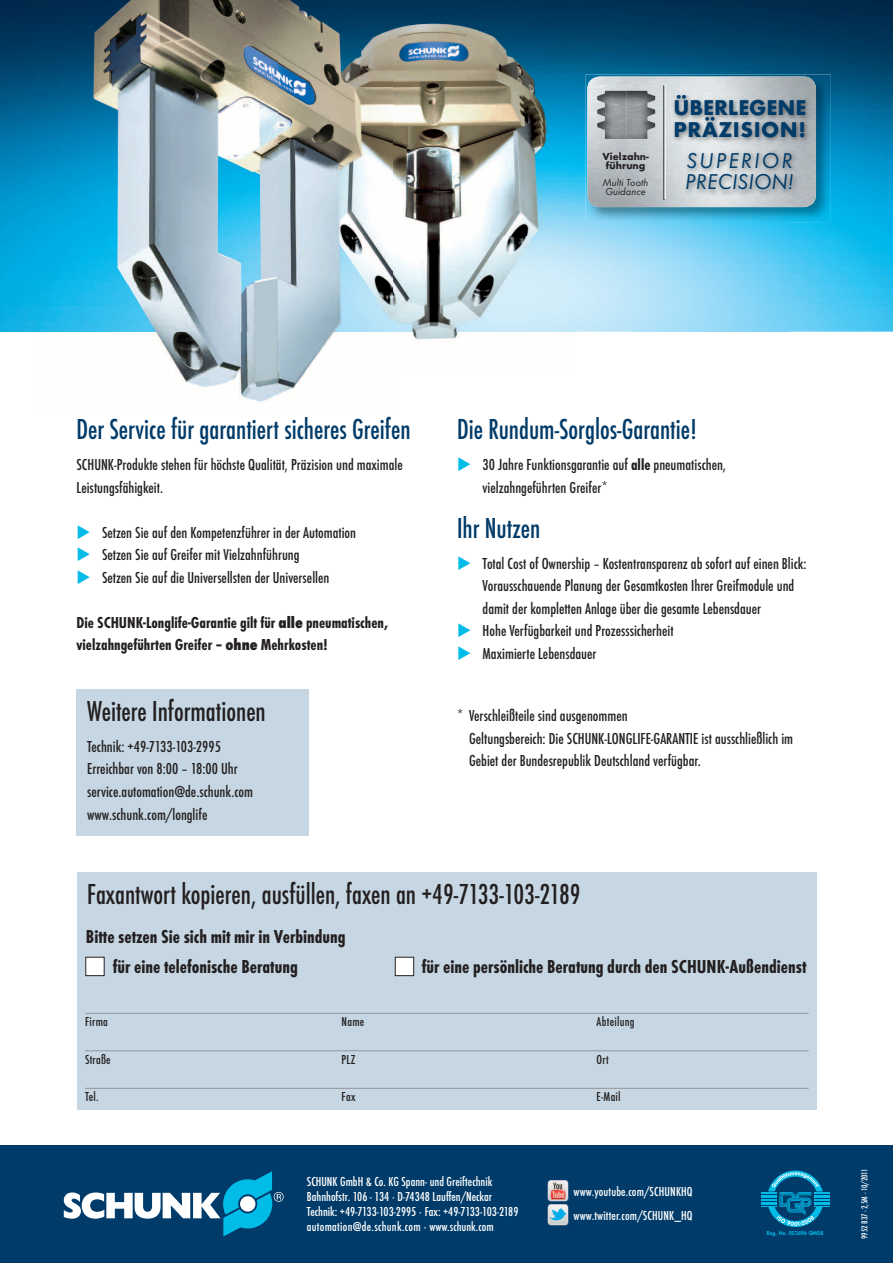
<style>
.page{position:relative;width:893px;height:1263px;background:#fff}
.page>*{position:absolute;margin:0;border:0;box-sizing:border-box;transform-origin:0 0}
.t1{font:30px "Futura TOT Med Con";color:#003b69;scale:.95 1}
.t2{font:30px "Futura TOT Med Con";color:#231f20;scale:.95 1}
.t3{font:700 22.2px/21.8px "Futura TOT";color:#003b69}
.t4{font:22.2px/21.8px "Futura TOT Boo Obl";color:#003b69}
.t5{font:19.5px/30px "Futura TOT Bol Con";color:#231f20}
.t6{font:16.5px/22.5px "Futura TOT Med Con";color:#231f20}
.t7{font:16.5px/22.5px "Futura TOT Bol Con";color:#231f20}
.t8{font:13.5px/15px "Futura TOT Med Con";color:#fff}
.t9{font:13.5px "Futura TOT Med Con";letter-spacing:.02em;color:#231f20}
.t10{font:10.65px/9.8px "Futura TOT Boo Obl";color:#231f20}
.t11{font:700 10.65px/9.8px "Futura TOT";color:#231f20;text-align:center}
.t12{font:9px "Futura TOT Med Con";color:#fff}
.t13{font:800 5.25px "Futura";letter-spacing:.03em;color:#02bce8;scale:.95 1}
.s1{color:#02bce8}
.s2{font-family:"Futura TOT Ext Bol Con"}
.s3{font-family:"Futura TOT Bol Con"}
</style>
<div class="page">
<img style="left:0;top:0;width:38px;height:332px">
<img style="left:574px;top:0;width:319px;height:110px">
<img style="left:574px;top:110px;width:56px;height:222px">
<img style="left:788px;top:110px;width:105px;height:222px">
<img style="left:630px;top:222px;width:158px;height:110px">
<div style="left:77px;top:872px;width:739px;height:238px;background:#c6d7e3"></div>
<img style="left:410px;top:332px;width:50px;height:8px">
<img style="left:392px;top:0;width:182px;height:332px">
<img style="left:38px;top:0;width:354px;height:402px">
<div style="left:77px;top:690px;width:232px;height:146px;background:#c6d7e3"></div>
<img style="left:585px;top:74px;width:246px;height:148px">
<img style="left:587px;top:77px;width:229px;height:130px">
<img style="left:671px;top:92px;width:140px;height:51px">
<img style="left:683px;top:149px;width:115px;height:47px">
<img style="left:664px;top:85px;width:1px;height:115px">
<img style="left:597px;top:91px;width:58px;height:48px">
<div style="left:0;top:1145px;width:893px;height:118px;background:#003b69"></div>
<svg style="left:761px;top:1170px;width:69px;height:57px"></svg>
<img style="left:548px;top:1180px;width:20px;height:21px">
<img style="left:548px;top:1204px;width:20px;height:21px">
<svg style="left:64px;top:1171px;width:220px;height:65px"></svg>
<hr style="left:85px;top:1013px;width:724px;height:1px;background:#939598">
<hr style="left:85px;top:1050px;width:724px;height:1px;background:#939598">
<hr style="left:85px;top:1088px;width:724px;height:1px;background:#939598">
<div style="left:86px;top:957px;width:18px;height:19px;background:#fff"></div>
<div style="left:86px;top:957px;width:18px;height:19px;border:1px solid #231f20"></div>
<div style="left:395px;top:957px;width:19px;height:19px;background:#fff"></div>
<div style="left:395px;top:957px;width:19px;height:19px;border:1px solid #231f20"></div>
<p class="t11" style="left:602px;top:151px;width:48px">Vielzahn&shy;führung</p>
<p class="t10" style="left:603px;top:177px;width:47px">Multi Tooth<br>Guidance</p>
<h2 class="t3" style="left:673px;top:97px;width:134px">ÜBERLEGENE<br>PRÄZISION!</h2>
<h2 class="t4" style="left:685px;top:149px;width:110px">SUPERIOR<br>PRECISION!</h2>
<h1 class="t1" style="left:77px;top:413px;width:353px">Der Service für garantiert sicheres Greifen</h1>
<p class="t6" style="left:77px;top:454px;width:328px">SCHUNK-Produkte stehen für höchste Qualität, Präzision und maximale<br>Leistungsfähigkeit.</p>
<p class="t6" style="left:77px;top:521px;width:281px"><span class="s1">◆</span> Setzen Sie auf den Kompetenzführer in der Automation</p>
<p class="t6" style="left:77px;top:544px;width:225px"><span class="s1">◆</span> Setzen Sie auf Greifer mit Vielzahnführung</p>
<p class="t6" style="left:77px;top:566px;width:254px"><span class="s1">◆</span> Setzen Sie auf die Universellsten der Universellen</p>
<p class="t7" style="left:77px;top:611px;width:313px">Die SCHUNK-Longlife-Garantie gilt für <span class="s2">alle</span> pneumatischen, vielzahngeführten Greifer – <span class="s2">ohne</span> Mehrkosten!</p>
<h1 class="t2" style="left:87px;top:694px;width:190px">Weitere Informationen</h1>
<p class="t6" style="left:87px;top:735px;width:168px">Technik: +49-7133-103-2995<br>Erreichbar von 8:00 – 18:00 Uhr service.automation@de.schunk.com www.schunk.com/longlife</p>
<h1 class="t1" style="left:457px;top:413px;width:254px">Die Rundum-Sorglos-Garantie!</h1>
<p class="t6" style="left:483px;top:454px;width:245px;text-indent:-26px"><span class="s1">◆</span> 30 Jahre Funktionsgarantie auf <span class="s3">alle</span> pneumatischen, vielzahngeführten Greifer*</p>
<h1 class="t1" style="left:457px;top:511px;width:89px">Ihr Nutzen</h1>
<p class="t6" style="left:483px;top:552px;width:325px;text-indent:-26px"><span class="s1">◆</span> Total Cost of Ownership – Kostentransparenz ab sofort auf einen Blick:<br>Vorausschauende Planung der Gesamtkosten Ihrer Greifmodule und damit der kompletten Anlage über die gesamte Lebensdauer</p>
<p class="t6" style="left:457px;top:620px;width:218px"><span class="s1">◆</span> Hohe Verfügbarkeit und Prozesssicherheit</p>
<p class="t6" style="left:457px;top:642px;width:141px"><span class="s1">◆</span> Maximierte Lebensdauer</p>
<p class="t6" style="left:469px;top:705px;width:326px;text-indent:-12px">* Verschleißteile sind ausgenommen<br>Geltungsbereich: Die SCHUNK-LONGLIFE-GARANTIE ist ausschließlich im<br>Gebiet der Bundesrepublik Deutschland verfügbar.</p>
<h1 class="t2" style="left:87px;top:877px;width:521px">Faxantwort kopieren, ausfüllen, faxen an +49-7133-103-2189</h1>
<p class="t5" style="left:113px;top:921px;width:235px;text-indent:-27px">Bitte setzen Sie sich mit mir in Verbindung für eine telefonische Beratung</p>
<p class="t5" style="left:422px;top:951px;width:386px">für eine persönliche Beratung durch den SCHUNK-Außendienst</p>
<p class="t9" style="left:85px;top:1014px;width:24px">Firma</p>
<p class="t9" style="left:342px;top:1014px;width:24px">Name</p>
<p class="t9" style="left:597px;top:1014px;width:40px">Abteilung</p>
<p class="t9" style="left:85px;top:1052px;width:27px">Straße</p>
<p class="t9" style="left:342px;top:1052px;width:15px">PLZ</p>
<p class="t9" style="left:597px;top:1052px;width:14px">Ort</p>
<p class="t9" style="left:85px;top:1089px;width:15px">Tel.</p>
<p class="t9" style="left:342px;top:1089px;width:15px">Fax</p>
<p class="t9" style="left:597px;top:1089px;width:26px">E-Mail</p>
<p class="t8" style="left:307px;top:1174px;width:213px">SCHUNK GmbH &amp; Co. KG Spann- und Greiftechnik Bahnhofstr. 106 - 134 · D-74348 Lauffen/Neckar Technik: +49-7133-103-2995 · Fax: +49-7133-103-2189 automation@de.schunk.com · www.schunk.com</p>
<p class="t8" style="left:573px;top:1179px;width:121px;line-height:24px">www.youtube.com/SCHUNKHQ www.twitter.com/SCHUNK_HQ</p>
<p class="t13" style="left:767px;top:1229px;width:61px">Reg. No. 003496 QM08</p>
<p class="t12" style="left:860px;top:1239px;width:72px;rotate:-90deg">9952 837 - 2,5M - 10/2011</p>
</div>
